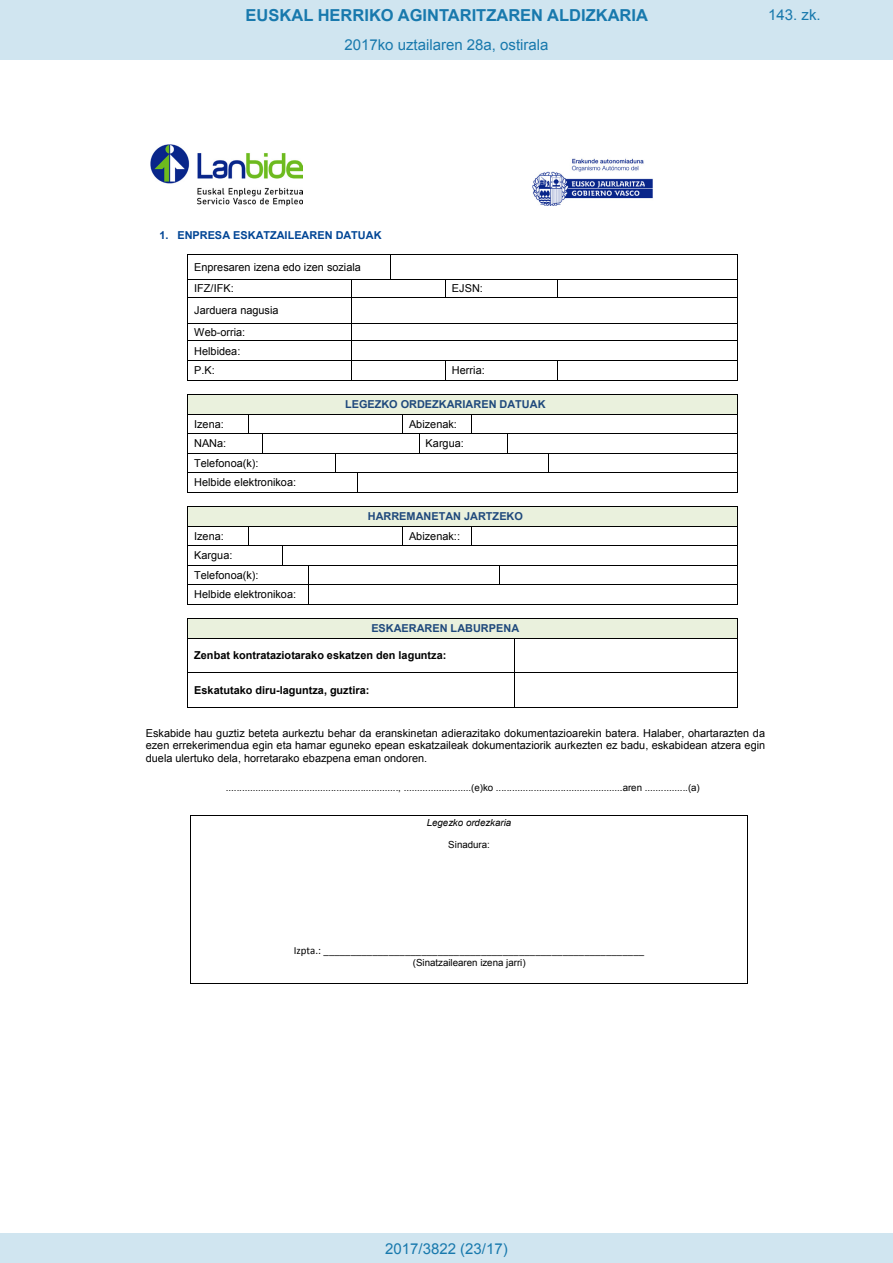
<style>
.page{position:relative;width:893px;height:1263px;background:#fff}
.page>*{position:absolute;margin:0;border:0;box-sizing:border-box;transform-origin:0 0}
.t1{font:700 16.5px "Arial";color:#1879ad}
.Paginacion_Centro{font:15px "Arial";color:#1879ad}
.t2{font:10.95px/19.5px "Arial";letter-spacing:.005em;color:#000}
.t3{font:700 10.95px "Arial";letter-spacing:.005em;color:#000}
.t4{font:10.95px "Calibri";color:#000}
.t5{font:700 10.95px "Arial";color:#1f497c}
.t6{font:700 10.95px "Arial";color:#004595}
.t7{font:9.75px "Arial";letter-spacing:-.005em;color:#000}
.t8{font:italic 9.75px "Arial";letter-spacing:-.005em;color:#000}
</style>
<div class="page">
<div style="left:0;top:0;width:893px;height:60px;background:#d0e5f0"></div>
<div style="left:0;top:1233px;width:893px;height:30px;background:#d0e5f0"></div>
<img style="left:151px;top:144px;width:152px;height:61px">
<img style="left:532px;top:158px;width:121px;height:47px">
<hr style="left:188px;top:254px;width:202px;height:1px;background:#000">
<hr style="left:391px;top:254px;width:346px;height:1px;background:#000">
<hr style="left:188px;top:279px;width:163px;height:1px;background:#000">
<hr style="left:351px;top:279px;width:39px;height:1px;background:#000">
<svg style="left:390px;top:254px;width:1px;height:26px"></svg>
<hr style="left:391px;top:279px;width:54px;height:1px;background:#000">
<hr style="left:446px;top:279px;width:111px;height:1px;background:#000">
<hr style="left:558px;top:279px;width:179px;height:1px;background:#000">
<hr style="left:188px;top:297px;width:163px;height:1px;background:#000">
<hr style="left:351px;top:297px;width:94px;height:1px;background:#000">
<svg style="left:445px;top:279px;width:1px;height:19px"></svg>
<hr style="left:446px;top:297px;width:111px;height:1px;background:#000">
<svg style="left:557px;top:279px;width:1px;height:19px"></svg>
<hr style="left:558px;top:297px;width:179px;height:1px;background:#000">
<hr style="left:188px;top:323px;width:163px;height:1px;background:#000">
<hr style="left:351px;top:323px;width:386px;height:1px;background:#000">
<hr style="left:188px;top:341px;width:163px;height:1px;background:#000">
<hr style="left:351px;top:341px;width:386px;height:1px;background:#000">
<hr style="left:188px;top:360px;width:163px;height:1px;background:#000">
<hr style="left:351px;top:360px;width:94px;height:1px;background:#000">
<hr style="left:446px;top:360px;width:111px;height:1px;background:#000">
<hr style="left:558px;top:360px;width:179px;height:1px;background:#000">
<svg style="left:187px;top:254px;width:1px;height:127px"></svg>
<hr style="left:188px;top:380px;width:163px;height:1px;background:#000">
<svg style="left:351px;top:280px;width:1px;height:100px"></svg>
<hr style="left:351px;top:380px;width:94px;height:1px;background:#000">
<svg style="left:445px;top:360px;width:1px;height:21px"></svg>
<hr style="left:446px;top:380px;width:111px;height:1px;background:#000">
<svg style="left:557px;top:360px;width:1px;height:21px"></svg>
<hr style="left:558px;top:380px;width:179px;height:1px;background:#000">
<svg style="left:737px;top:254px;width:1px;height:127px"></svg>
<div style="left:188px;top:395px;width:549px;height:19px;background:#eaf1dd"></div>
<hr style="left:188px;top:394px;width:549px;height:1px;background:#000">
<hr style="left:188px;top:414px;width:60px;height:1px;background:#000">
<hr style="left:248px;top:414px;width:154px;height:1px;background:#000">
<hr style="left:403px;top:414px;width:68px;height:1px;background:#000">
<hr style="left:472px;top:414px;width:265px;height:1px;background:#000">
<hr style="left:188px;top:433px;width:60px;height:1px;background:#000">
<hr style="left:263px;top:433px;width:139px;height:1px;background:#000">
<hr style="left:419px;top:433px;width:52px;height:1px;background:#000">
<svg style="left:471px;top:414px;width:1px;height:20px"></svg>
<hr style="left:472px;top:433px;width:35px;height:1px;background:#000">
<hr style="left:507px;top:433px;width:230px;height:1px;background:#000">
<hr style="left:188px;top:453px;width:75px;height:1px;background:#000">
<svg style="left:248px;top:415px;width:15px;height:38px"></svg>
<hr style="left:263px;top:453px;width:73px;height:1px;background:#000">
<hr style="left:336px;top:453px;width:83px;height:1px;background:#000">
<svg style="left:402px;top:414px;width:18px;height:39px"></svg>
<hr style="left:419px;top:453px;width:88px;height:1px;background:#000">
<svg style="left:507px;top:434px;width:1px;height:19px"></svg>
<hr style="left:507px;top:453px;width:41px;height:1px;background:#000">
<hr style="left:549px;top:453px;width:188px;height:1px;background:#000">
<hr style="left:188px;top:472px;width:148px;height:1px;background:#000">
<hr style="left:358px;top:472px;width:190px;height:1px;background:#000">
<svg style="left:548px;top:453px;width:1px;height:20px"></svg>
<hr style="left:549px;top:472px;width:188px;height:1px;background:#000">
<svg style="left:187px;top:394px;width:1px;height:99px"></svg>
<hr style="left:188px;top:492px;width:169px;height:1px;background:#000">
<svg style="left:336px;top:472px;width:22px;height:21px"></svg>
<hr style="left:358px;top:492px;width:379px;height:1px;background:#000">
<svg style="left:737px;top:394px;width:1px;height:99px"></svg>
<div style="left:188px;top:507px;width:549px;height:19px;background:#eaf1dd"></div>
<hr style="left:188px;top:506px;width:549px;height:1px;background:#000">
<hr style="left:188px;top:526px;width:60px;height:1px;background:#000">
<hr style="left:248px;top:526px;width:154px;height:1px;background:#000">
<hr style="left:403px;top:526px;width:68px;height:1px;background:#000">
<hr style="left:472px;top:526px;width:265px;height:1px;background:#000">
<hr style="left:188px;top:545px;width:60px;height:1px;background:#000">
<svg style="left:248px;top:527px;width:1px;height:18px"></svg>
<hr style="left:248px;top:545px;width:34px;height:1px;background:#000">
<hr style="left:283px;top:545px;width:119px;height:1px;background:#000">
<svg style="left:402px;top:526px;width:1px;height:20px"></svg>
<hr style="left:403px;top:545px;width:68px;height:1px;background:#000">
<svg style="left:471px;top:526px;width:1px;height:20px"></svg>
<hr style="left:472px;top:545px;width:265px;height:1px;background:#000">
<hr style="left:188px;top:565px;width:94px;height:1px;background:#000">
<hr style="left:308px;top:565px;width:191px;height:1px;background:#000">
<hr style="left:500px;top:565px;width:237px;height:1px;background:#000">
<hr style="left:188px;top:584px;width:120px;height:1px;background:#000">
<hr style="left:308px;top:584px;width:191px;height:1px;background:#000">
<svg style="left:499px;top:565px;width:1px;height:20px"></svg>
<hr style="left:500px;top:584px;width:237px;height:1px;background:#000">
<svg style="left:187px;top:506px;width:1px;height:99px"></svg>
<hr style="left:188px;top:604px;width:120px;height:1px;background:#000">
<svg style="left:282px;top:545px;width:27px;height:59px"></svg>
<hr style="left:308px;top:604px;width:429px;height:1px;background:#000">
<svg style="left:737px;top:506px;width:1px;height:99px"></svg>
<div style="left:188px;top:619px;width:549px;height:19px;background:#eaf1dd"></div>
<hr style="left:188px;top:618px;width:549px;height:1px;background:#000">
<svg style="left:187px;top:618px;width:1px;height:21px"></svg>
<hr style="left:188px;top:638px;width:326px;height:1px;background:#000">
<hr style="left:514px;top:638px;width:223px;height:1px;background:#000">
<svg style="left:737px;top:618px;width:1px;height:21px"></svg>
<hr style="left:187px;top:639px;width:1px;height:33px;background:#000">
<hr style="left:514px;top:639px;width:1px;height:33px;background:#000">
<hr style="left:737px;top:639px;width:1px;height:33px;background:#000">
<hr style="left:188px;top:672px;width:326px;height:1px;background:#000">
<hr style="left:514px;top:672px;width:223px;height:1px;background:#000">
<hr style="left:187px;top:673px;width:1px;height:34px;background:#000">
<hr style="left:188px;top:707px;width:326px;height:1px;background:#000">
<hr style="left:514px;top:673px;width:1px;height:34px;background:#000">
<hr style="left:514px;top:707px;width:223px;height:1px;background:#000">
<hr style="left:737px;top:673px;width:1px;height:34px;background:#000">
<hr style="left:191px;top:815px;width:556px;height:1px;background:#000">
<hr style="left:191px;top:983px;width:556px;height:1px;background:#000">
<svg style="left:190px;top:815px;width:1px;height:169px"></svg>
<svg style="left:747px;top:815px;width:1px;height:169px"></svg>
<h1 class="t1" style="left:246px;top:4px;width:404px">EUSKAL HERRIKO AGINTARITZAREN ALDIZKARIA</h1>
<h2 class="Paginacion_Centro" style="left:344px;top:35px;width:206px">2017ko uztailaren 28a, ostirala</h2>
<p class="t6" style="left:160px;top:227px;width:224px">1. ENPRESA ESKATZAILEAREN DATUAK</p>
<p class="t2" style="left:194px;top:256px;width:168px;line-height:21.6px">Enpresaren izena edo izen soziala<br>IFZ/IFK:</p>
<p class="t2" style="left:452px;top:279px;width:32px">EJSN:</p>
<p class="t2" style="left:194px;top:300px;width:86px;line-height:21.6px">Jarduera nagusia<br>Web-orria:</p>
<p class="t2" style="left:194px;top:341px;width:48px">Helbidea:<br>P.K:</p>
<p class="t2" style="left:452px;top:361px;width:34px">Herria:</p>
<p class="t5" style="left:345px;top:397px;width:202px">LEGEZKO ORDEZKARIAREN DATUAK</p>
<h2 class="Paginacion_Centro" style="left:768px;top:5px;width:54px">143. zk.</h2>
<p class="t2" style="left:194px;top:414px;width:31px">Izena:</p>
<p class="t2" style="left:409px;top:414px;width:49px">Abizenak:</p>
<p class="t2" style="left:194px;top:434px;width:34px">NANa:</p>
<p class="t2" style="left:426px;top:434px;width:40px">Kargua:</p>
<p class="t2" style="left:194px;top:453px;width:103px">Telefonoa(k):<br>Helbide elektronikoa:</p>
<p class="t5" style="left:368px;top:509px;width:157px">HARREMANETAN JARTZEKO</p>
<p class="t2" style="left:194px;top:526px;width:31px">Izena:</p>
<p class="t2" style="left:409px;top:526px;width:53px">Abizenak::</p>
<p class="t2" style="left:194px;top:546px;width:103px">Kargua:<br>Telefonoa(k):<br>Helbide elektronikoa:</p>
<p class="t5" style="left:371px;top:621px;width:149px">ESKAERAREN LABURPENA</p>
<p class="t3" style="left:194px;top:648px;width:254px">Zenbat kontrataziotarako eskatzen den laguntza:</p>
<p class="t3" style="left:194px;top:682px;width:177px">Eskatutako diru-laguntza, guztira:</p>
<p class="t2" style="left:146px;top:727px;width:621px;line-height:12.5px;text-align:justify">Eskabide hau guztiz beteta aurkeztu behar da eranskinetan adierazitako dokumentazioarekin batera. Halaber, ohartarazten da ezen errekerimendua egin eta hamar eguneko epean eskatzaileak dokumentaziorik aurkezten ez badu, eskabidean atzera egin duela ulertuko dela, horretarako ebazpena eman ondoren.</p>
<p class="t7" style="left:226px;top:782px;width:476px">................................................................, .........................(e)ko ...............................................aren ................(a)</p>
<p class="t8" style="left:427px;top:816px;width:86px">Legezko ordezkaria</p>
<p class="t7" style="left:448px;top:838px;width:43px">Sinadura:</p>
<p class="t4" style="left:294px;top:943px;width:352px">Izpta.: ___________________________________________________________</p>
<p class="t7" style="left:413px;top:956px;width:114px">(Sinatzailearen izena jarri)</p>
<p class="Paginacion_Centro" style="left:385px;top:1238px;width:124px">2017/3822 (23/17)</p>
</div>
